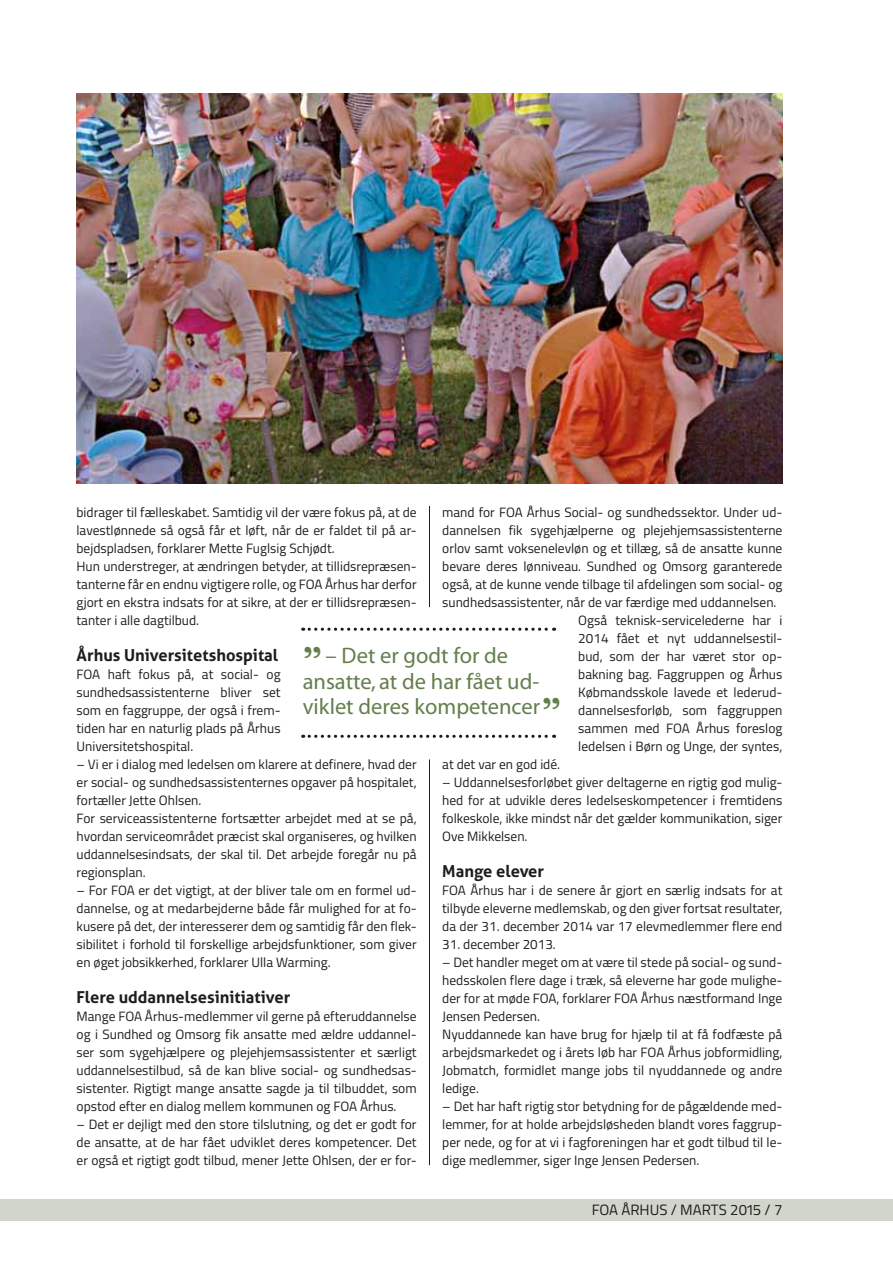
<style>
.page{position:relative;width:893px;height:1263px;background:#fff}
.page>*{position:absolute;margin:0;border:0;box-sizing:border-box;transform-origin:0 0}
.t1{font:22.5px/25.5px "Myriad";color:#647e4d}
.t2{font:700 16.5px "Aller";color:#1d1d1b}
.t3{font:15px "Titillium";color:#1d1d1b}
.t4{font:13.5px/18px "Titillium";color:#1d1d1b;text-align:justify}
.s1{font-family:"Baskerville";font-weight:700;font-size:33px}
</style>
<div class="page">
<div style="left:0;top:1199px;width:893px;height:21px;background:#d2d5cb"></div>
<img style="left:77px;top:94px;width:705px;height:389px">
<svg style="left:303px;top:735px;width:252px;height:3px"></svg>
<svg style="left:303px;top:628px;width:252px;height:3px"></svg>
<hr style="left:429px;top:506px;width:1px;height:101px;background:#1d1d1b">
<hr style="left:429px;top:759px;width:1px;height:406px;background:#1d1d1b">
<p class="t4" style="left:442px;top:503px;width:342px">mand for FOA Århus Social- og sundhedssektor. Under ud-</p>
<p class="t4" style="left:442px;top:521px;width:342px">dannelsen fik sygehjælperne og plejehjemsassistenterne</p>
<p class="t4" style="left:442px;top:539px;width:342px">orlov samt voksenelevløn og et tillæg, så de ansatte kunne</p>
<p class="t4" style="left:442px;top:557px;width:342px">bevare deres lønniveau. Sundhed og Omsorg garanterede</p>
<p class="t4" style="left:442px;top:575px;width:342px">også, at de kunne vende tilbage til afdelingen som social- og</p>
<p class="t4" style="left:442px;top:593px;width:336px">sundhedsassistenter, når de var færdige med uddannelsen.</p>
<p class="t4" style="left:578px;top:611px;width:206px">Også teknisk-servicelederne har i</p>
<p class="t4" style="left:578px;top:629px;width:206px">2014 fået et nyt uddannelsestil-</p>
<p class="t4" style="left:578px;top:647px;width:206px">bud, som der har været stor op-</p>
<p class="t4" style="left:578px;top:665px;width:206px">bakning bag. Faggruppen og Århus</p>
<p class="t4" style="left:578px;top:683px;width:206px">Købmandsskole lavede et lederud-</p>
<p class="t4" style="left:578px;top:701px;width:206px">dannelsesforløb, som faggruppen</p>
<p class="t4" style="left:578px;top:719px;width:206px">sammen med FOA Århus foreslog</p>
<p class="t4" style="left:578px;top:737px;width:206px">ledelsen i Børn og Unge, der syntes,</p>
<p class="t4" style="left:442px;top:755px;width:119px">at det var en god idé.</p>
<p class="t4" style="left:442px;top:773px;width:342px">– Uddannelsesforløbet giver deltagerne en rigtig god mulig&shy;hed for at udvikle deres ledelseskompetencer i fremtidens folkeskole, ikke mindst når det gælder kommunikation, siger Ove Mikkelsen.</p>
<p class="t2" style="left:442px;top:861px;width:103px">Mange elever</p>
<p class="t4" style="left:442px;top:881px;width:342px">FOA Århus har i de senere år gjort en særlig indsats for at tilbyde eleverne medlemskab, og den giver fortsat resultater, da der 31. december 2014 var 17 elevmedlemmer flere end</p>
<p class="t4" style="left:442px;top:935px;width:115px">31. december 2013.</p>
<p class="t4" style="left:442px;top:953px;width:342px;text-align:left">– Det handler meget om at være til stede på social- og sund&shy;hedsskolen flere dage i træk, så eleverne har gode mulighe&shy;der for at møde FOA, forklarer FOA Århus næstformand Inge Jensen Pedersen.<br>Nyuddannede kan have brug for hjælp til at få fodfæste på arbejdsmarkedet og i årets løb har FOA Århus jobformidling, Jobmatch, formidlet mange jobs til nyuddannede og andre ledige.</p>
<p class="t4" style="left:442px;top:1097px;width:342px">– Det har haft rigtig stor betydning for de pågældende med&shy;lemmer, for at holde arbejdsløsheden blandt vores faggrup&shy;per nede, og for at vi i fagforeningen har et godt tilbud til le&shy;dige medlemmer, siger Inge Jensen Pedersen.</p>
<p class="t4" style="left:77px;top:503px;width:342px;text-align:left">bidrager til fælleskabet. Samtidig vil der være fokus på, at de lavestlønnede så også får et løft, når de er faldet til på ar&shy;bejdspladsen, forklarer Mette Fuglsig Schjødt.<br>Hun understreger, at ændringen betyder, at tillidsrepræsen&shy;tanterne får en endnu vigtigere rolle, og FOA Århus har derfor gjort en ekstra indsats for at sikre, at der er tillidsrepræsen&shy;tanter i alle dagtilbud.</p>
<p class="t2" style="left:77px;top:645px;width:203px">Århus Universitetshospital</p>
<p class="t4" style="left:77px;top:665px;width:206px">FOA haft fokus på, at social- og sundhedsassistenterne bliver set som en faggruppe, der også i frem&shy;tiden har en naturlig plads på Århus Universitetshospital.</p>
<p class="t4" style="left:77px;top:755px;width:342px;text-align:left">– Vi er i dialog med ledelsen om klarere at definere, hvad der er social- og sundhedsassistenternes opgaver på hospitalet, fortæller Jette Ohlsen.<br>For serviceassistenterne fortsætter arbejdet med at se på, hvordan serviceområdet præcist skal organiseres, og hvilken uddannelsesindsats, der skal til. Det arbejde foregår nu på regionsplan.</p>
<p class="t4" style="left:77px;top:881px;width:342px">– For FOA er det vigtigt, at der bliver tale om en formel ud&shy;dannelse, og at medarbejderne både får mulighed for at fo&shy;kusere på det, der interesserer dem og samtidig får den flek&shy;sibilitet i forhold til forskellige arbejdsfunktioner, som giver en øget jobsikkerhed, forklarer Ulla Warming.</p>
<p class="t2" style="left:77px;top:987px;width:215px">Flere uddannelsesinitiativer</p>
<p class="t4" style="left:77px;top:1007px;width:342px">Mange FOA Århus-medlemmer vil gerne på efteruddannelse og i Sundhed og Omsorg fik ansatte med ældre uddannel&shy;ser som sygehjælpere og plejehjemsassistenter et særligt uddannelsestilbud, så de kan blive social- og sundhedsas&shy;sistenter. Rigtigt mange ansatte sagde ja til tilbuddet, som opstod efter en dialog mellem kommunen og FOA Århus.</p>
<p class="t4" style="left:77px;top:1115px;width:342px">– Det er dejligt med den store tilslutning, og det er godt for de ansatte, at de har fået udviklet deres kompetencer. Det er også et rigtigt godt tilbud, mener Jette Ohlsen, der er for-</p>
<h1 class="t1" style="left:303px;top:644px;width:260px"><span class="s1">”</span>– Det er godt for de ansatte, at de har fået ud&shy;viklet deres kompetencer<span class="s1">”</span></h1>
<p class="t3" style="left:592px;top:1199px;width:192px">FOA ÅRHUS / MARTS 2015 / 7</p>
</div>
